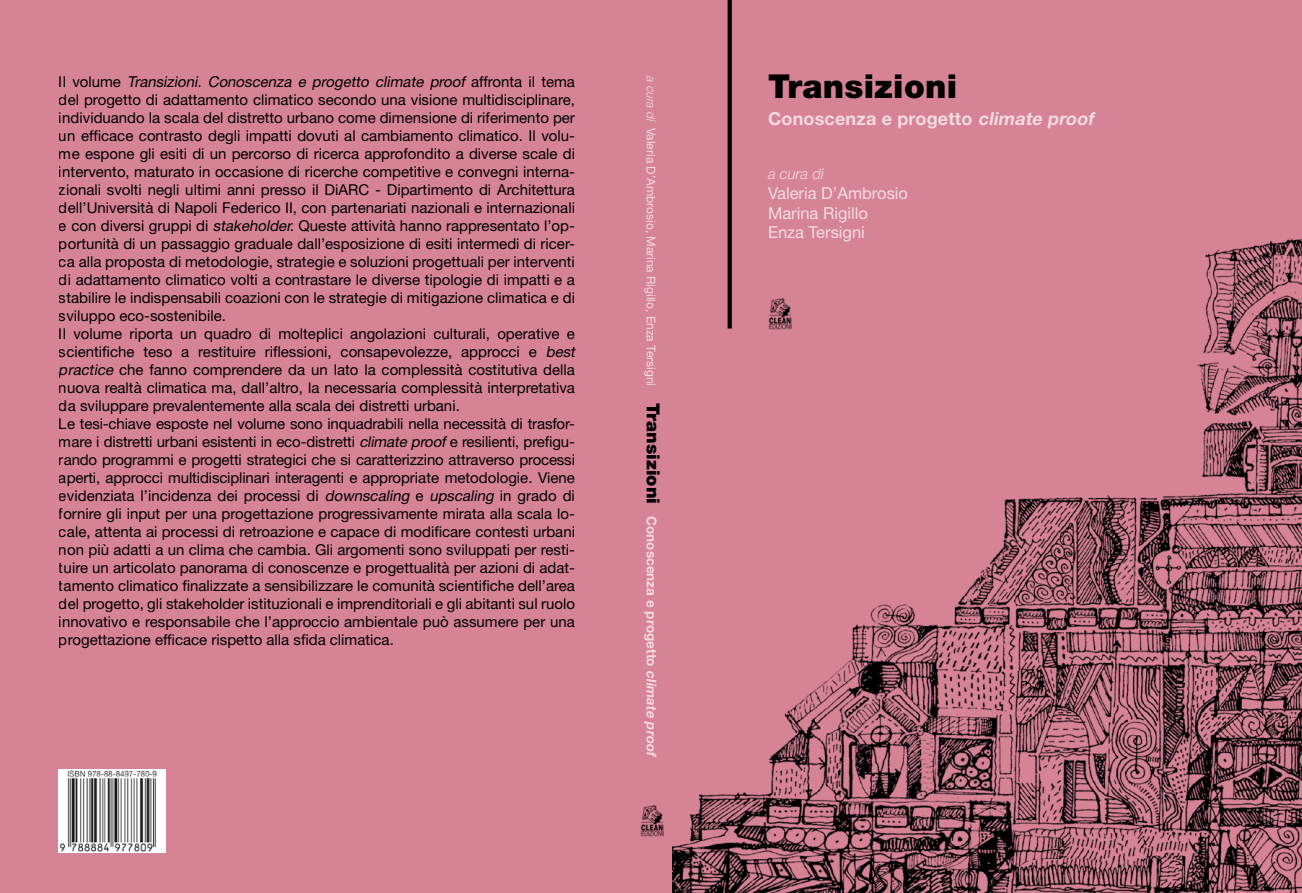
<style>
.page{position:relative;width:1302px;height:893px;background:#fff}
.page>*{position:absolute;margin:0;border:0;box-sizing:border-box;transform-origin:0 0}
.t1{font:900 33px "Helvetica Neue LT Std";letter-spacing:.01em;color:#000}
.t2{font:700 18px "Helvetica Neue LT Std";letter-spacing:.01em;color:#f3dce0}
.t3{font:16.5px/19.8px "Helvetica Neue LT Std";color:#f3dce0}
.t4{font:15px/18px "Helvetica Neue LT Std";color:#000}
.t5{font:italic 300 15px "Helvetica Neue LT Std";color:#f3dce0}
.t6{font:12px "Helvetica Neue LT Std";color:#f3dce0}
.s1{font-style:italic}
.s2{font-weight:300;font-style:italic}
.s3{font-weight:900;font-size:18px;color:#000}
.s4{font-weight:700;font-size:13.5px}
.s5{font-weight:700;font-style:italic;font-size:13.5px}
</style>
<div class="page">
<div style="left:0;top:0;width:672px;height:893px;background:#d68396"></div>
<img style="left:672px;top:0;width:629px;height:893px">
<svg style="left:727px;top:0;width:4px;height:328px"></svg>
<img style="left:767px;top:298px;width:23px;height:31px">
<img style="left:640px;top:804px;width:23px;height:32px">
<img style="left:59px;top:769px;width:107px;height:83px">
<p class="t4" style="left:59px;top:72px;width:520px">I l v o l u m e <span class="s1">Transizioni. Conoscenza e progetto climate proof</span> aff ro n t a i l t e m a del progetto di adattamento climatico secondo una visione multidisciplinare, individuando la scala del distretto urbano come dimensione di riferimento per un efficace contrasto degli impatti dovuti al cambiamento climatico. Il volu&shy;me espone gli esiti di un percorso di ricerca approfondito a diverse scale di intervento, maturato in occasione di ricerche competitive e convegni interna&shy;zionali svolti negli ultimi anni presso il DiARC - Dipartimento di Architettura dell’Università di Napoli Federico II, con partenariati nazionali e internazionali e con diversi gruppi di <span class="s1">stakeholder.</span> Queste attività hanno rappresentato l’op&shy;portunità di un passaggio graduale dall’esposizione di esiti intermedi di ricer&shy;ca alla proposta di metodologie, strategie e soluzioni progettuali per interventi di adattamento climatico volti a contrastare le diverse tipologie di impatti e a stabilire le indispensabili coazioni con le strategie di mitigazione climatica e di sviluppo eco-sostenibile.<br>Il volume riporta un quadro di molteplici angolazioni culturali, operative e scientifiche teso a restituire riflessioni, consapevolezze, approcci e <span class="s1">best practice</span> che fanno comprendere da un lato la complessità costitutiva della nuova realtà climatica ma, dall’altro, la necessaria complessità interpretativa da sviluppare prevalentemente alla scala dei distretti urbani.<br>Le tesi-chiave esposte nel volume sono inquadrabili nella necessità di trasfor&shy;mare i distretti urbani esistenti in eco-distretti <span class="s1">climate proof</span> e resilienti, prefigu&shy;rando programmi e progetti strategici che si caratterizzino attraverso processi aperti, approcci multidisciplinari interagenti e appropriate metodologie. Viene evidenziata l’incidenza dei processi di <span class="s1">downscaling</span> e <span class="s1">upscaling</span> in grado di fornire gli input per una progettazione progressivamente mirata alla scala lo&shy;cale, attenta ai processi di retroazione e capace di modificare contesti urbani non più adatti a un clima che cambia. Gli argomenti sono sviluppati per resti&shy;tuire un articolato panorama di conoscenze e progettualità per azioni di adat&shy;tamento climatico finalizzate a sensibilizzare le comunità scientifiche dell’area del progetto, gli stakeholder istituzionali e imprenditoriali e gli abitanti sul ruolo innovativo e responsabile che l’approccio ambientale può assumere per una progettazione efficace rispetto alla sfida climatica.</p>
<p class="t6" style="left:658px;top:76px;width:683px;rotate:90deg"><span class="s2">a cura di</span> Valeria D’Ambrosio, Marina Rigillo, Enza Tersigni <span class="s3">Transizioni</span> <span class="s4">Conoscenza e progetto</span> <span class="s5">climate proof</span></p>
<h1 class="t1" style="left:767px;top:67px;width:191px">Transizioni</h1>
<p class="t2" style="left:767px;top:107px;width:331px">Conoscenza e progetto <span class="s1">climate proof</span></p>
<p class="t5" style="left:767px;top:165px;width:57px">a cura di</p>
<p class="t3" style="left:767px;top:183px;width:141px">Valeria D’Ambrosio<br>Marina Rigillo<br>Enza Tersigni</p>
</div>
